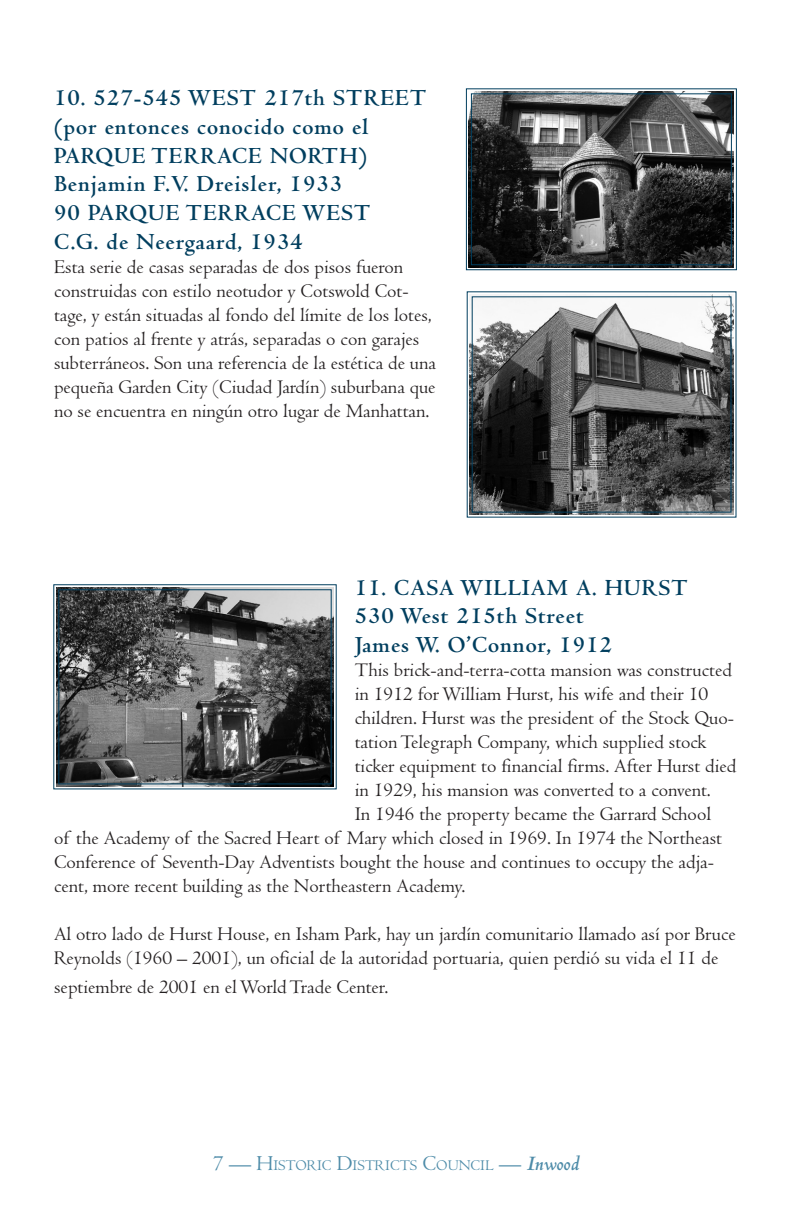
<style>
.page{position:relative;width:792px;height:1224px;background:#fff}
.page>*{position:absolute;margin:0;border:0;box-sizing:border-box;transform-origin:0 0}
.t1{font:700 24px/28.8px "Centaur";letter-spacing:.04em;color:#003e5e}
.t2{font:20px/24px "Centaur";color:#231f20}
.t3{font:15.4px "Centaur";color:#4d8ba8}
.s1{font-size:22px}
.s2{font-weight:700;font-style:italic;font-size:22px}
</style>
<div class="page">
<svg style="left:465px;top:88px;width:272px;height:183px;background:#4c4d4d"></svg>
<div style="left:471px;top:93px;width:261px;height:172px;border:1px solid #003e5e"></div>
<svg style="left:466px;top:291px;width:271px;height:227px;background:#68696a"></svg>
<div style="left:472px;top:296px;width:260px;height:217px;border:1px solid #003e5e"></div>
<svg style="left:53px;top:584px;width:284px;height:206px;background:#666667"></svg>
<div style="left:58px;top:589px;width:274px;height:195px;border:1px solid #003e5e"></div>
<p class="t1" style="left:54px;top:84px;width:374px">10. 527-545 WEST 217th STREET (por entonces conocido como el</p>
<p class="t1" style="left:54px;top:142px;width:315px">PARQUE TERRACE NORTH)</p>
<p class="t1" style="left:54px;top:170px;width:290px">Benjamin F.V. Dreisler, 1933</p>
<p class="t1" style="left:54px;top:199px;width:318px">90 PARQUE TERRACE WEST</p>
<p class="t1" style="left:54px;top:228px;width:250px">C.G. de Neergaard, 1934</p>
<p class="t2" style="left:54px;top:255px;width:384px">Esta serie de casas separadas de dos pisos fueron construidas con estilo neotudor y Cotswold Cot&shy;tage, y están situadas al fondo del límite de los lotes, con patios al frente y atrás, separadas o con garajes subterráneos. Son una referencia de la estética de una pequeña Garden City (Ciudad Jardín) suburbana que no se encuentra en ningún otro lugar de Manhattan.</p>
<p class="t1" style="left:355px;top:574px;width:335px">11. CASA WILLIAM A. HURST</p>
<p class="t1" style="left:355px;top:602px;width:230px">530 West 215th Street</p>
<p class="t1" style="left:355px;top:631px;width:259px">James W. O’Connor, 1912</p>
<p class="t2" style="left:355px;top:659px;width:379px">This brick-and-terra-cotta mansion was constructed</p>
<p class="t2" style="left:355px;top:683px;width:355px">in 1912 for William Hurst, his wife and their 10</p>
<p class="t2" style="left:355px;top:707px;width:381px">children. Hurst was the president of the Stock Quo-</p>
<p class="t2" style="left:355px;top:731px;width:354px">tation Telegraph Company, which supplied stock</p>
<p class="t2" style="left:355px;top:755px;width:383px">ticker equipment to financial firms. After Hurst died</p>
<p class="t2" style="left:355px;top:779px;width:358px">in 1929, his mansion was converted to a convent.</p>
<p class="t2" style="left:355px;top:803px;width:358px">In 1946 the property became the Garrard School</p>
<p class="t2" style="left:54px;top:827px;width:670px">of the Academy of the Sacred Heart of Mary which closed in 1969. In 1974 the Northeast</p>
<p class="t2" style="left:54px;top:851px;width:662px">Conference of Seventh-Day Adventists bought the house and continues to occupy the adja-</p>
<p class="t2" style="left:54px;top:875px;width:413px">cent, more recent building as the Northeastern Academy.</p>
<p class="t2" style="left:54px;top:923px;width:683px">Al otro lado de Hurst House, en Isham Park, hay un jardín comunitario llamado así por Bruce<br>Reynolds (1960 – 2001), un oficial de la autoridad portuaria, quien perdió su vida el 11 de</p>
<p class="t2" style="left:54px;top:975px;width:336px">septiembre de 2001 en el World Trade Center.</p>
<p class="t3" style="left:213px;top:1157px;width:368px"><span class="s1">7 — H</span>ISTORIC <span class="s1">D</span>ISTRICTS <span class="s1">C</span>OUNCIL <span class="s1">—</span> <span class="s2">Inwood</span></p>
</div>
